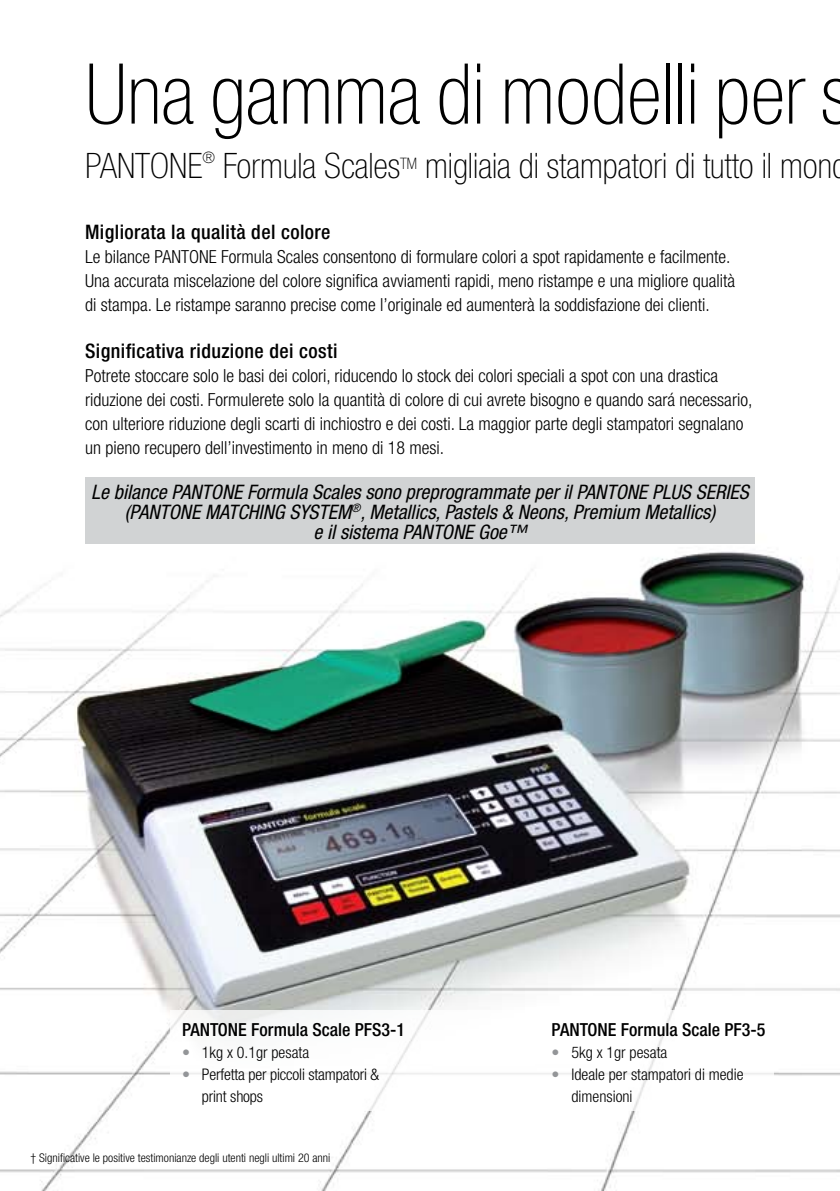
<style>
.page{position:relative;width:840px;height:1191px;background:#fff}
.page>*{position:absolute;margin:0;border:0;box-sizing:border-box;transform-origin:0 0}
.t1{font:100 condensed 84px "Helvetica Neue";color:#000}
.t2{font:100 condensed 35.2px "Helvetica Neue";color:#000}
.t3{font:italic condensed 20px/20px "Helvetica Neue";color:#000;text-align:center}
.t4{font:500 condensed 20px "Helvetica Neue";letter-spacing:.02em;color:#000}
.t5{font:300 condensed 18px/24px "Helvetica Neue";color:#000}
.t6{font:500 condensed 18px "Helvetica Neue";color:#000}
.t7{font:300 condensed 16px/22px "Helvetica Neue";color:#000}
.t8{font:100 condensed 15.8px "Helvetica Neue";color:#000}
.t9{font:300 condensed 12px "Helvetica Neue";color:#000}
.s1{color:#939598}
</style>
<div class="page">
<img style="left:0;top:477px;width:839px;height:714px">
<div style="left:170px;top:1011px;width:603px;height:100px;background:#fff"></div>
<div style="left:85px;top:477px;width:669px;height:67px;background:#d1d3d4"></div>
<h1 class="t1" style="left:85px;top:47px;width:766px">Una gamma di modelli per s</h1>
<h2 class="t2" style="left:85px;top:146px;width:18px">PANTONE</h2>
<p class="t8" style="left:202px;top:149px;width:14px">®</p>
<h2 class="t2" style="left:223px;top:146px;width:179px">Formula Scales</h2>
<p class="t8" style="left:400px;top:155px;width:18px">TM</p>
<h2 class="t2" style="left:425px;top:146px;width:423px">migliaia di stampatori di tutto il mond</h2>
<p class="t4" style="left:85px;top:220px;width:247px">Migliorata la qualità del colore</p>
<p class="t5" style="left:85px;top:244px;width:651px">Le bilance PANTONE Formula Scales consentono di formulare colori a spot rapidamente e facilmente.<br>Una accurata miscelazione del colore significa avviamenti rapidi, meno ristampe e una migliore qualità di stampa. Le ristampe saranno precise come l’originale ed aumenterà la soddisfazione dei clienti.</p>
<p class="t4" style="left:85px;top:338px;width:254px">Significativa riduzione dei costi</p>
<p class="t5" style="left:85px;top:363px;width:668px">Potrete stoccare solo le basi dei colori, riducendo lo stock dei colori speciali a spot con una drastica riduzione dei costi. Formulerete solo la quantità di colore di cui avrete bisogno e quando sará necessario, con ulteriore riduzione degli scarti di inchiostro e dei costi. La maggior parte degli stampatori segnalano un pieno recupero dell’investimento in meno di 18 mesi.</p>
<p class="t3" style="left:91px;top:481px;width:658px">Le bilance PANTONE Formula Scales sono preprogrammate per il PANTONE PLUS SERIES (PANTONE MATCHING SYSTEM<sup>®</sup>, Metallics, Pastels &amp; Neons, Premium Metallics)<br>e il sistema PANTONE Goe™</p>
<p class="t6" style="left:182px;top:1019px;width:224px">PANTONE Formula Scale PFS3-1</p>
<p class="t7" style="left:182px;top:1041px;width:129px"><span class="s1">•</span> 1kg x 0.1gr pesata</p>
<p class="t7" style="left:202px;top:1063px;width:179px;text-indent:-20px"><span class="s1">•</span> Perfetta per piccoli stampatori &amp; print shops</p>
<p class="t9" style="left:31px;top:1151px;width:301px">† Significative le positive testimonianze degli utenti negli ultimi 20 anni</p>
<p class="t6" style="left:551px;top:1019px;width:215px">PANTONE Formula Scale PF3-5</p>
<p class="t7" style="left:551px;top:1041px;width:117px"><span class="s1">•</span> 5kg x 1gr pesata</p>
<p class="t7" style="left:571px;top:1063px;width:173px;text-indent:-20px"><span class="s1">•</span> Ideale per stampatori di medie dimensioni</p>
</div>
